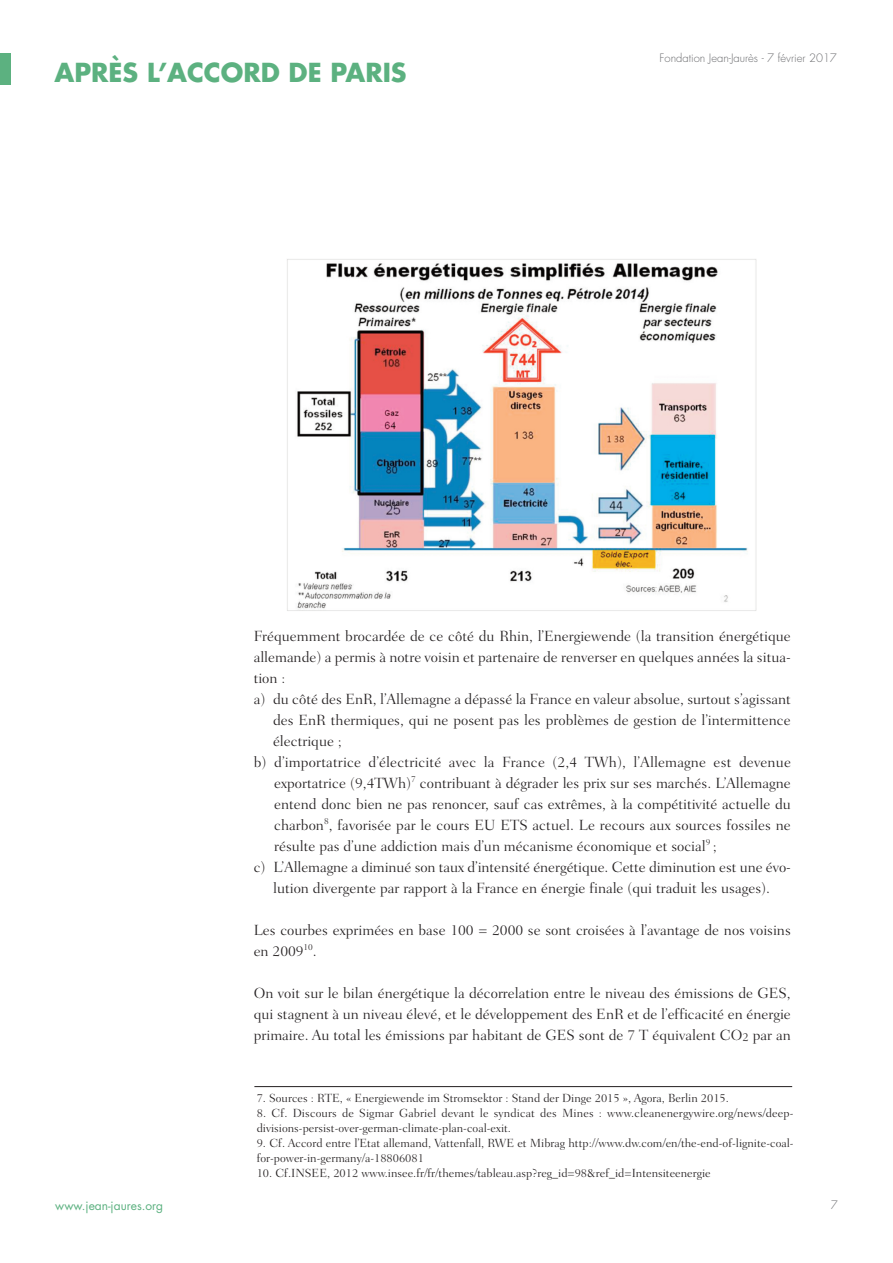
<style>
.page{position:relative;width:893px;height:1263px;background:#fff}
.page>*{position:absolute;margin:0;border:0;box-sizing:border-box;transform-origin:0 0}
.t1{font:700 25.5px "Futura";color:#5cb180}
.t2{font:300 15px/21px "Fairfield LH";color:#231f20}
.t3{font:300 12px/15px "Fairfield LH";color:#231f20}
.t4{font:12px "Futura";color:#5cb180}
.t5{font:300 11.25px "Futura";color:#6c6d70}
.s1{font-size:12px}
</style>
<div class="page">
<div style="left:0;top:54px;width:11px;height:31px;background:#5cb180"></div>
<img style="left:287px;top:259px;width:469px;height:352px">
<hr style="left:254px;top:1086px;width:538px;height:1px;background:#231f20">
<h1 class="t1" style="left:55px;top:61px;width:354px">APRÈS L’ACCORD DE PARIS</h1>
<p class="t5" style="left:660px;top:52px;width:179px">Fondation Jean-Jaurès - 7 février 2017</p>
<p class="t2" style="left:254px;top:627px;width:539px">Fréquemment brocardée de ce côté du Rhin, l’Energiewende (la transition énergétique</p>
<p class="t2" style="left:254px;top:648px;width:539px">allemande) a permis à notre voisin et partenaire de renverser en quelques années la situa-</p>
<p class="t2" style="left:254px;top:669px;width:33px">tion :</p>
<p class="t2" style="left:254px;top:690px;width:539px">a) du côté des EnR, l’Allemagne a dépassé la France en valeur absolue, surtout s’agissant</p>
<p class="t2" style="left:273px;top:711px;width:519px">des EnR thermiques, qui ne posent pas les problèmes de gestion de l’intermittence</p>
<p class="t2" style="left:273px;top:732px;width:70px">électrique ;</p>
<p class="t2" style="left:254px;top:753px;width:539px">b) d’importatrice d’électricité avec la France (2,4 TWh), l’Allemagne est devenue</p>
<p class="t2" style="left:274px;top:774px;width:518px">exportatrice (9,4TWh)<sup>7</sup> contribuant à dégrader les prix sur ses marchés. L’Allemagne</p>
<p class="t2" style="left:274px;top:795px;width:518px">entend donc bien ne pas renoncer, sauf cas extrêmes, à la compétitivité actuelle du</p>
<p class="t2" style="left:274px;top:816px;width:518px">charbon<sup>8</sup>, favorisée par le cours EU ETS actuel. Le recours aux sources fossiles ne</p>
<p class="t2" style="left:274px;top:837px;width:444px">résulte pas d’une addiction mais d’un mécanisme économique et social<sup>9</sup> ;</p>
<p class="t2" style="left:254px;top:858px;width:539px">c) L’Allemagne a diminué son taux d’intensité énergétique. Cette diminution est une évo-</p>
<p class="t2" style="left:273px;top:879px;width:498px">lution divergente par rapport à la France en énergie finale (qui traduit les usages).</p>
<p class="t2" style="left:254px;top:921px;width:539px">Les courbes exprimées en base 100 = 2000 se sont croisées à l’avantage de nos voisins en 2009<sup>10</sup>.</p>
<p class="t2" style="left:254px;top:984px;width:539px;text-align:justify">On voit sur le bilan énergétique la décorrelation entre le niveau des émissions de GES, qui stagnent à un niveau élevé, et le développement des EnR et de l’efficacité en énergie primaire. Au total les émissions par habitant de GES sont de 7 T équivalent CO<span class="s1">2</span> par an</p>
<p class="t3" style="left:257px;top:1092px;width:474px">7. Sources : RTE, « Energiewende im Stromsektor : Stand der Dinge 2015 », Agora, Berlin 2015.</p>
<p class="t3" style="left:257px;top:1107px;width:538px">8. Cf. Discours de Sigmar Gabriel devant le syndicat des Mines : www.cleanenergywire.org/news/deep&shy;divisions-persist-over-german-climate-plan-coal-exit.</p>
<p class="t3" style="left:257px;top:1137px;width:538px">9. Cf. Accord entre l’Etat allemand, Vattenfall, RWE et Mibrag http://www.dw.com/en/the-end-of-lignite-coal&shy;for-power-in-germany/a-18806081</p>
<p class="t3" style="left:257px;top:1167px;width:455px">10. Cf.INSEE, 2012 www.insee.fr/fr/themes/tableau.asp?reg_id=98&amp;ref_id=Intensiteenergie</p>
<p class="t4" style="left:55px;top:1200px;width:109px">www.jean-jaures.org</p>
<p class="t5" style="left:831px;top:1200px;width:8px">7</p>
</div>
